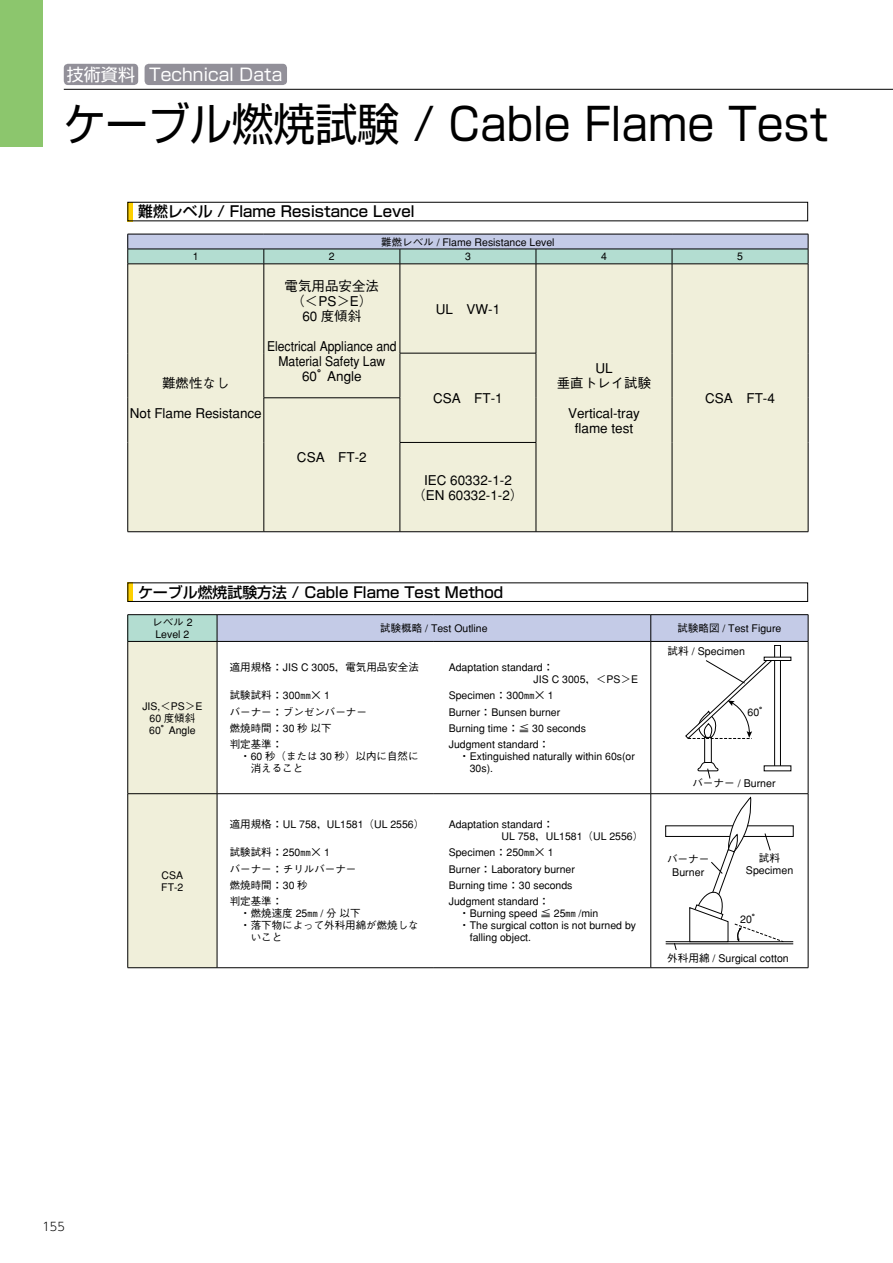
<style>
.page{position:relative;width:893px;height:1263px;background:#fff}
.page>*{position:absolute;margin:0;border:0;box-sizing:border-box;transform-origin:0 0}
.t1{font:44.7px "Shin Go";color:#000;scale:.94 1}
.t2{font:16.95px "Shin Go";color:#fff}
.t3{font:500 14.85px "Shin Go";color:#000}
.t4{font:500 13.5px/15px "Gothic BBB";color:#000;text-align:center}
.t5{font:500 13.5px/15px "Gothic BBB";color:#000;text-align:center;scale:.9 1}
.t6{font:300 11.7px "UD Shin Go Pro";color:#000;scale:.96 1}
.t7{font:10.65px/12.8px "Gothic BBB Medium 83 pv RKSJ H";color:#000;text-align:center}
.t8{font:500 10.5px/16.2px "Gothic BBB";color:#000}
</style>
<div class="page">
<div style="left:128px;top:265px;width:680px;height:266px;background:#f0efda"></div>
<svg style="left:127px;top:234px;width:682px;height:30px;background:#acc3ca"></svg>
<hr style="left:128px;top:264px;width:136px;height:1px;background:#000">
<hr style="left:127px;top:264px;width:1px;height:89px;background:#000">
<hr style="left:264px;top:264px;width:136px;height:1px;background:#000">
<hr style="left:264px;top:264px;width:1px;height:89px;background:#000">
<hr style="left:400px;top:264px;width:136px;height:1px;background:#000">
<hr style="left:400px;top:264px;width:1px;height:89px;background:#000">
<hr style="left:536px;top:264px;width:136px;height:1px;background:#000">
<hr style="left:536px;top:264px;width:1px;height:89px;background:#000">
<hr style="left:672px;top:264px;width:136px;height:1px;background:#000">
<hr style="left:672px;top:264px;width:1px;height:89px;background:#000">
<hr style="left:808px;top:264px;width:1px;height:89px;background:#000">
<hr style="left:127px;top:353px;width:1px;height:45px;background:#000">
<hr style="left:264px;top:353px;width:1px;height:45px;background:#000">
<hr style="left:400px;top:353px;width:136px;height:1px;background:#000">
<hr style="left:400px;top:353px;width:1px;height:45px;background:#000">
<hr style="left:536px;top:353px;width:1px;height:45px;background:#000">
<hr style="left:672px;top:353px;width:1px;height:45px;background:#000">
<hr style="left:808px;top:353px;width:1px;height:45px;background:#000">
<hr style="left:127px;top:398px;width:1px;height:44px;background:#000">
<hr style="left:264px;top:397px;width:136px;height:1px;background:#000">
<hr style="left:264px;top:398px;width:1px;height:44px;background:#000">
<hr style="left:400px;top:398px;width:1px;height:44px;background:#000">
<hr style="left:536px;top:398px;width:1px;height:44px;background:#000">
<hr style="left:672px;top:398px;width:1px;height:44px;background:#000">
<hr style="left:808px;top:398px;width:1px;height:44px;background:#000">
<hr style="left:127px;top:442px;width:1px;height:89px;background:#000">
<hr style="left:264px;top:442px;width:1px;height:89px;background:#000">
<hr style="left:400px;top:442px;width:136px;height:1px;background:#000">
<hr style="left:400px;top:443px;width:1px;height:88px;background:#000">
<hr style="left:536px;top:443px;width:1px;height:88px;background:#000">
<hr style="left:672px;top:442px;width:1px;height:89px;background:#000">
<hr style="left:808px;top:442px;width:1px;height:89px;background:#000">
<hr style="left:128px;top:531px;width:136px;height:1px;background:#000">
<hr style="left:264px;top:531px;width:136px;height:1px;background:#000">
<hr style="left:400px;top:531px;width:136px;height:1px;background:#000">
<hr style="left:536px;top:531px;width:136px;height:1px;background:#000">
<hr style="left:672px;top:531px;width:136px;height:1px;background:#000">
<hr style="left:128px;top:614px;width:89px;height:1px;background:#000">
<hr style="left:217px;top:614px;width:217px;height:1px;background:#000">
<hr style="left:434px;top:614px;width:217px;height:1px;background:#000">
<hr style="left:651px;top:614px;width:157px;height:1px;background:#000">
<svg style="left:127px;top:615px;width:682px;height:353px"></svg>
<div style="left:128px;top:202px;width:5px;height:19px;background:#fdd000"></div>
<div style="left:128px;top:583px;width:5px;height:19px;background:#fdd000"></div>
<div style="left:128px;top:583px;width:680px;height:19px;border:1px solid #000"></div>
<div style="left:0;top:0;width:43px;height:147px;background:#8cc66d"></div>
<div style="left:64px;top:64px;width:74px;height:21px;background:#929099;border-radius:4px"></div>
<hr style="left:64px;top:89px;width:829px;height:1px;background:#000">
<div style="left:145px;top:64px;width:142px;height:21px;background:#929099;border-radius:4px"></div>
<h2 class="t2" style="left:67px;top:63px;width:217px">技術資料 Technical Data</h2>
<h1 class="t1" style="left:64px;top:95px;width:815px">ケーブル燃焼試験 / Cable Flame Test</h1>
<h3 class="t3" style="left:138px;top:202px;width:278px">難燃レベル / Flame Resistance Level</h3>
<p class="t8" style="left:381px;top:234px;width:175px">難燃レベル / Flame Resistance Level</p>
<p class="t8" style="left:193px;top:249px;width:7px">1</p>
<p class="t8" style="left:329px;top:249px;width:7px">2</p>
<p class="t8" style="left:465px;top:249px;width:7px">3</p>
<p class="t8" style="left:601px;top:249px;width:7px">4</p>
<p class="t8" style="left:737px;top:249px;width:7px">5</p>
<p class="t4" style="left:285px;top:279px;width:96px">電気用品安全法（＜PS＞E）<br>60 度傾斜</p>
<p class="t5" style="left:267px;top:339px;width:146px">Electrical Appliance and<br>Material Safety Law<br>60°Angle</p>
<p class="t4" style="left:162px;top:376px;width:69px">難燃性なし</p>
<p class="t4" style="left:130px;top:406px;width:133px">Not Flame Resistance</p>
<p class="t4" style="left:297px;top:450px;width:71px">CSA　FT-2</p>
<p class="t4" style="left:436px;top:302px;width:66px">UL　VW-1</p>
<p class="t4" style="left:557px;top:361px;width:96px">UL<br>垂直トレイ試験</p>
<p class="t4" style="left:568px;top:406px;width:74px">Vertical-tray flame test</p>
<p class="t4" style="left:433px;top:391px;width:71px">CSA　FT-1</p>
<p class="t4" style="left:705px;top:391px;width:71px">CSA　FT-4</p>
<p class="t4" style="left:412px;top:473px;width:113px">IEC 60332-1-2（EN 60332-1-2）</p>
<h3 class="t3" style="left:138px;top:582px;width:366px">ケーブル燃焼試験方法 / Cable Flame Test Method</h3>
<p class="t8" style="left:152px;top:616px;width:42px;line-height:12px;text-align:center">レベル 2<br>Level 2</p>
<p class="t8" style="left:380px;top:620px;width:109px">試験概略 / Test Outline</p>
<p class="t8" style="left:677px;top:620px;width:105px">試験略図 / Test Figure</p>
<p class="t8" style="left:142px;top:700px;width:62px;line-height:12px;text-align:center">JIS,＜PS＞E<br>60 度傾斜<br>60°Angle</p>
<p class="t8" style="left:161px;top:869px;width:24px;line-height:12px">CSA<br>FT-2</p>
<p class="t8" style="left:230px;top:659px;width:191px">適用規格 ： JIS C 3005，電気用品安全法</p>
<p class="t8" style="left:230px;top:688px;width:139px">試験試料 ： 300㎜× 1<br>バーナー ： ブンゼンバーナー燃焼時間 ： 30 秒 以下<br>判定基準 ：</p>
<p class="t8" style="left:251px;top:750px;width:169px;line-height:12px;text-indent:-10px">・60 秒（または 30 秒）以内に自然に消えること</p>
<p class="t8" style="left:230px;top:816px;width:196px">適用規格 ： UL 758，UL1581（UL 2556）</p>
<p class="t8" style="left:230px;top:845px;width:128px">試験試料 ： 250㎜× 1<br>バーナー ： チリルバーナー燃焼時間 ： 30 秒<br>判定基準 ：</p>
<p class="t8" style="left:230px;top:905px;width:132px">　・燃焼速度 25㎜ / 分 以下</p>
<p class="t8" style="left:240px;top:917px;width:180px">・落下物によって外科用綿が燃焼しな</p>
<p class="t8" style="left:251px;top:929px;width:33px">いこと</p>
<p class="t8" style="left:534px;top:661px;width:106px;line-height:12px;text-indent:-85px">Adaptation standard ：<br>JIS C 3005，＜PS＞E</p>
<p class="t8" style="left:449px;top:688px;width:139px">Specimen ： 300㎜× 1<br>Burner ： Bunsen burner<br>Burning time ： ≦ 30 seconds<br>Judgment standard ：</p>
<p class="t8" style="left:470px;top:750px;width:167px;line-height:12px;text-indent:-10px">・Extinguished naturally within 60s(or<br>30s).</p>
<p class="t8" style="left:501px;top:819px;width:143px;line-height:12px;text-indent:-53px">Adaptation standard ：<br>UL 758，UL1581（UL 2556）</p>
<p class="t8" style="left:449px;top:845px;width:128px">Specimen ： 250㎜× 1<br>Burner ： Laboratory burner<br>Burning time ： 30 seconds<br>Judgment standard ：</p>
<p class="t8" style="left:449px;top:905px;width:151px">　・Burning speed ≦ 25㎜ /min</p>
<p class="t8" style="left:459px;top:917px;width:178px">・The surgical cotton is not burned by</p>
<p class="t8" style="left:470px;top:929px;width:63px">falling object.</p>
<p class="t7" style="left:668px;top:645px;width:79px">試料 / Specimen</p>
<p class="t7" style="left:747px;top:706px;width:24px">60°</p>
<p class="t7" style="left:692px;top:777px;width:85px">バーナー / Burner</p>
<p class="t7" style="left:667px;top:853px;width:44px">バーナー<br>Burner</p>
<p class="t7" style="left:746px;top:852px;width:49px">試料<br>Specimen</p>
<p class="t7" style="left:740px;top:913px;width:24px">20°</p>
<p class="t7" style="left:667px;top:952px;width:123px">外科用綿 / Surgical cotton</p>
<p class="t6" style="left:43px;top:1217px;width:25px">155</p>
</div>
